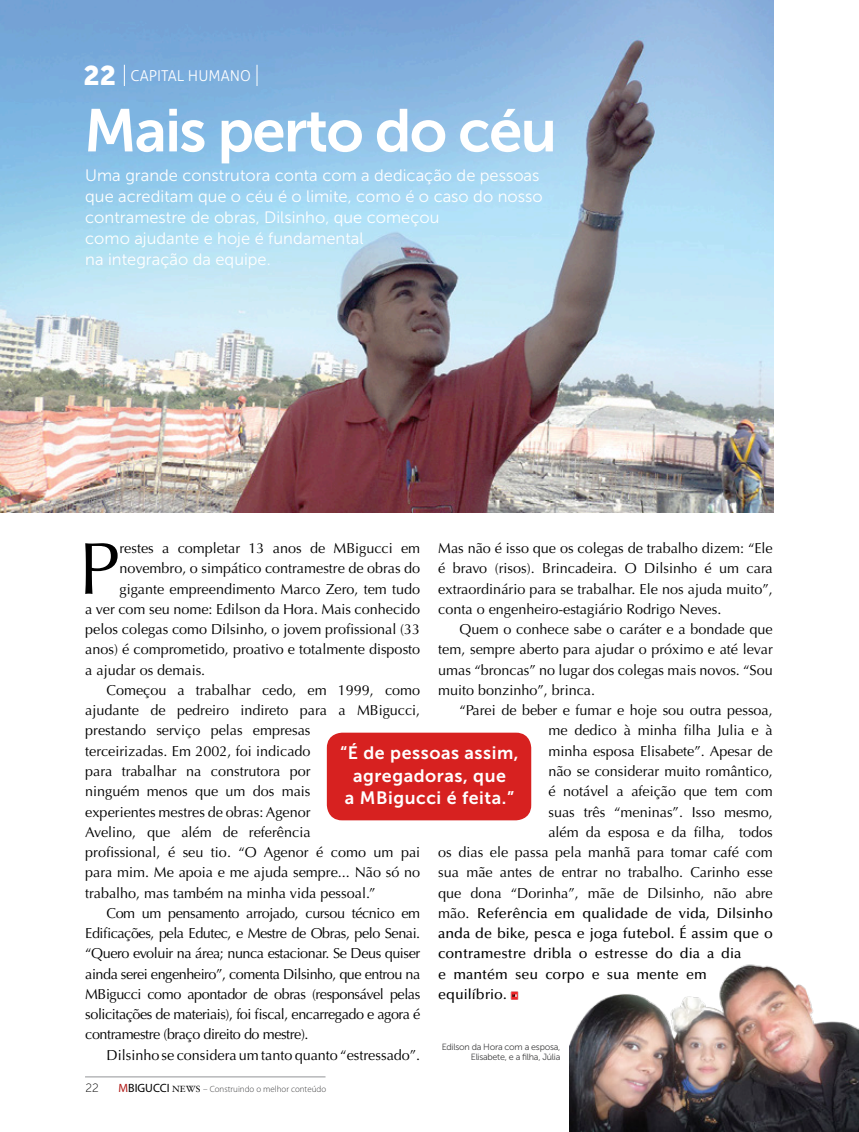
<style>
.page{position:relative;width:859px;height:1132px;background:#fff}
.page>*{position:absolute;margin:0;border:0;box-sizing:border-box;transform-origin:0 0}
.t1{font:73.5px "Optima";color:#000}
.t2{font:60px "Museo Sans 700";color:#fff}
.t3{font:17.85px/22.4px "Museo Sans 700";letter-spacing:.03em;color:#fff;text-align:center}
.t4{font:16.5px/21px "Museo Sans 300";color:#fff}
.t5{font:300 15px "Aller";color:#fff}
.t6{font:14.4px/20.2px "Optima";color:#000;text-align:justify}
.t7{font:14.4px "Optima";letter-spacing:-.03em;color:#000}
.t8{font:500 14.4px "Optima";color:#000}
.t9{font:12px "Museo Sans 100";color:#000}
.t10{font:9px/10.5px "Museo Sans 300";letter-spacing:-.03em;color:#404041;text-align:right}
.t11{font:300 9px "Myriad Pro";color:#404041}
.s1{font-family:"Museo Sans 900";font-weight:400;font-size:27px}
.s2{font-weight:400}
.s3{font-weight:400;font-size:12px;color:#b01916}
.s4{font-weight:400;font-size:12px;color:#000}
.s5{font-family:"Hoefler Text";font-weight:400;color:#000}
</style>
<div class="page">
<hr style="left:85px;top:1076px;width:240px;height:1px;background:#939598">
<div style="left:327px;top:732px;width:204px;height:88px;background:#d72120;border-radius:15px"></div>
<img style="left:0;top:0;width:774px;height:512px">
<svg style="left:124px;top:65px;width:1px;height:21px"></svg>
<svg style="left:257px;top:65px;width:1px;height:21px"></svg>
<img style="left:569px;top:964px;width:290px;height:167px">
<svg style="left:511px;top:991px;width:7px;height:8px"></svg>
<p class="t5" style="left:84px;top:66px;width:169px"><span class="s1">22</span> CAPITAL HUMANO</p>
<h2 class="t2" style="left:84px;top:97px;width:475px">Mais perto do céu</h2>
<p class="t4" style="left:85px;top:165px;width:459px">Uma grande construtora conta com a dedicação de pessoas que acreditam que o céu é o limite, como é o caso do nosso contramestre de obras, Dilsinho, que começou<br>como ajudante e hoje é fundamental<br>na integração da equipe.</p>
<h1 class="t1" style="left:79px;top:526px;width:42px">P</h1>
<p class="t6" style="left:120px;top:538px;width:302px">restes a completar 13 anos de MBigucci em</p>
<p class="t6" style="left:438px;top:538px;width:336px">Mas não é isso que os colegas de trabalho dizem: “Ele é bravo (risos). Brincadeira. O Dilsinho é um cara extraordinário para se trabalhar. Ele nos ajuda muito”, conta o engenheiro-estagiário Rodrigo Neves.</p>
<p class="t6" style="left:438px;top:619px;width:336px;text-indent:21px">Quem o conhece sabe o caráter e a bondade que tem, sempre aberto para ajudar o próximo e até levar umas “broncas” no lugar dos colegas mais novos. “Sou muito bonzinho”, brinca.</p>
<p class="t6" style="left:459px;top:700px;width:315px">“Parei de beber e fumar e hoje sou outra pessoa,</p>
<p class="t6" style="left:548px;top:720px;width:226px">me dedico à minha filha Julia e à</p>
<p class="t6" style="left:548px;top:740px;width:226px">minha esposa Elisabete”. Apesar de</p>
<p class="t6" style="left:548px;top:761px;width:226px">não se considerar muito romântico,</p>
<p class="t6" style="left:548px;top:781px;width:226px">é notável a afeição que tem com</p>
<p class="t6" style="left:548px;top:801px;width:226px">suas três “meninas”. Isso mesmo,</p>
<p class="t6" style="left:548px;top:821px;width:226px">além da esposa e da filha, todos</p>
<p class="t6" style="left:438px;top:842px;width:336px">os dias ele passa pela manhã para tomar café com</p>
<p class="t6" style="left:438px;top:862px;width:336px">sua mãe antes de entrar no trabalho. Carinho esse</p>
<p class="t6" style="left:438px;top:882px;width:336px">que dona “Dorinha”, mãe de Dilsinho, não abre</p>
<p class="t8" style="left:438px;top:904px;width:336px"><span class="s2">mão.</span> Referência em qualidade de vida, Dilsinho</p>
<p class="t8" style="left:438px;top:924px;width:336px">anda de bike, pesca e joga futebol. É assim que o</p>
<p class="t8" style="left:438px;top:945px;width:304px">contramestre dribla o estresse do dia a dia</p>
<p class="t8" style="left:438px;top:965px;width:270px">e mantém seu corpo e sua mente em</p>
<p class="t8" style="left:438px;top:985px;width:70px">equilíbrio.</p>
<p class="t6" style="left:120px;top:558px;width:302px">novembro, o simpático contramestre de obras do</p>
<p class="t6" style="left:120px;top:578px;width:302px">gigante empreendimento Marco Zero, tem tudo</p>
<p class="t6" style="left:85px;top:599px;width:336px">a ver com seu nome: Edilson da Hora. Mais conhecido</p>
<p class="t6" style="left:85px;top:619px;width:337px">pelos colegas como Dilsinho, o jovem profissional (33</p>
<p class="t6" style="left:85px;top:639px;width:336px">anos) é comprometido, proativo e totalmente disposto</p>
<p class="t6" style="left:85px;top:659px;width:122px">a ajudar os demais.</p>
<p class="t6" style="left:107px;top:680px;width:315px">Começou a trabalhar cedo, em 1999, como</p>
<p class="t6" style="left:85px;top:700px;width:337px">ajudante de pedreiro indireto para a MBigucci,</p>
<p class="t6" style="left:85px;top:720px;width:227px">prestando serviço pelas empresas</p>
<p class="t6" style="left:85px;top:740px;width:227px">terceirizadas. Em 2002, foi indicado</p>
<p class="t6" style="left:85px;top:761px;width:227px">para trabalhar na construtora por</p>
<p class="t6" style="left:85px;top:781px;width:227px">ninguém menos que um dos mais</p>
<p class="t6" style="left:85px;top:801px;width:227px">experientes mestres de obras: Agenor</p>
<p class="t6" style="left:85px;top:821px;width:227px">Avelino, que além de referência</p>
<p class="t6" style="left:85px;top:842px;width:336px">profissional, é seu tio. “O Agenor é como um pai</p>
<p class="t6" style="left:85px;top:862px;width:337px">para mim. Me apoia e me ajuda sempre... Não só no</p>
<p class="t6" style="left:85px;top:882px;width:292px">trabalho, mas também na minha vida pessoal.”</p>
<p class="t7" style="left:107px;top:904px;width:315px">Com um pensamento arrojado, cursou técnico em</p>
<p class="t7" style="left:85px;top:924px;width:336px">Edificações, pela Edutec, e Mestre de Obras, pelo Senai.</p>
<p class="t7" style="left:85px;top:944px;width:336px">“Quero evoluir na área; nunca estacionar. Se Deus quiser</p>
<p class="t7" style="left:85px;top:965px;width:336px">ainda serei engenheiro”, comenta Dilsinho, que entrou na</p>
<p class="t7" style="left:85px;top:985px;width:337px">MBigucci como apontador de obras (responsável pelas</p>
<p class="t7" style="left:85px;top:1005px;width:337px">solicitações de materiais), foi fiscal, encarregado e agora é</p>
<p class="t7" style="left:85px;top:1025px;width:225px">contramestre (braço direito do mestre).</p>
<p class="t6" style="left:107px;top:1044px;width:315px">Dilsinho se considera um tanto quanto “estressado”.</p>
<p class="t3" style="left:340px;top:741px;width:180px">“É de pessoas assim, agregadoras, que<br>a MBigucci é feita.”</p>
<p class="t10" style="left:442px;top:1041px;width:120px">Edilson da Hora com a esposa,<br>Elisabete, e a filha, Júlia</p>
<p class="t9" style="left:85px;top:1081px;width:15px">22</p>
<p class="t11" style="left:119px;top:1083px;width:209px"><span class="s3">M</span><span class="s4">BIGUCCI</span> <span class="s5">NEWS</span> – Construindo o melhor conteúdo</p>
</div>
